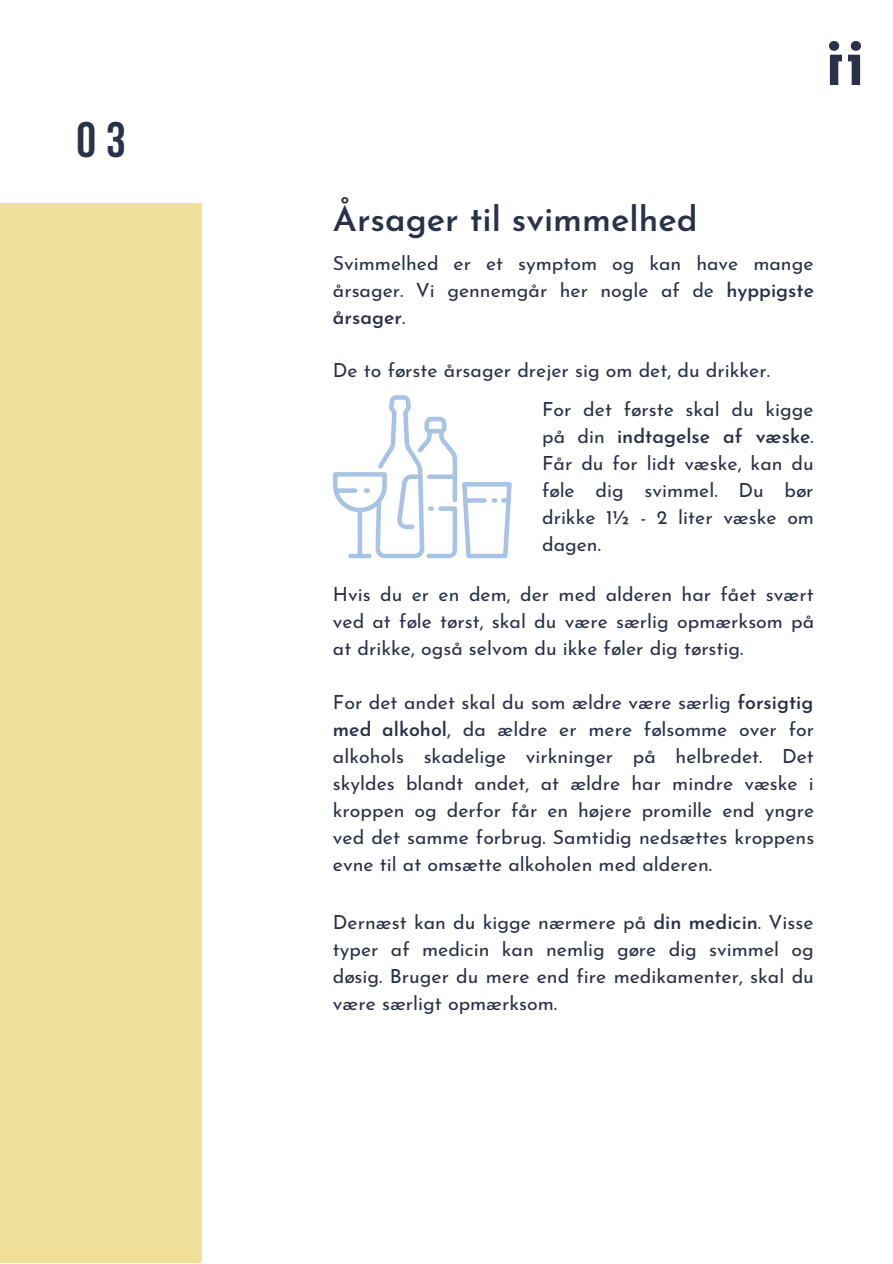
<style>
.page{position:relative;width:893px;height:1264px;background:#fff}
.page>*{position:absolute;margin:0;border:0;box-sizing:border-box;transform-origin:0 0}
.t1{font:700 49.65px "Bebas Neue";color:#29324a}
.t2{font:600 34.5px "Josefin Sans";color:#29324a}
.t3{font:19.5px/27px "Josefin Sans";color:#29324a;text-align:justify}
.s1{font-weight:600}
</style>
<div class="page">
<div style="left:0;top:203px;width:201px;height:1059px;background:#f0e099"></div>
<img style="left:829px;top:41px;width:31px;height:43px">
<svg style="left:333px;top:395px;width:178px;height:163px"></svg>
<h1 class="t1" style="left:76px;top:120px;width:51px">03</h1>
<h1 class="t2" style="left:333px;top:205px;width:366px">Årsager til svimmelhed</h1>
<p class="t3" style="left:333px;top:251px;width:482px">Svimmelhed er et symptom og kan have mange årsager. Vi gennemgår her nogle af de <span class="s1">hyppigste årsager</span>.</p>
<p class="t3" style="left:333px;top:359px;width:438px">De to første årsager drejer sig om det, du drikker.</p>
<p class="t3" style="left:542px;top:397px;width:273px">For det første skal du kigge på din <span class="s1">indtagelse af væske</span>.<br>Får du for lidt væske, kan du føle dig svimmel. Du bør drikke 1½ - 2 liter væske om dagen.</p>
<p class="t3" style="left:333px;top:582px;width:483px">Hvis du er en dem, der med alderen har fået svært ved at føle tørst, skal du være særlig opmærksom på at drikke, også selvom du ikke føler dig tørstig.</p>
<p class="t3" style="left:333px;top:690px;width:483px">For det andet skal du som ældre være særlig <span class="s1">forsigtig med alkohol</span>, da ældre er mere følsomme over for alkohols skadelige virkninger på helbredet. Det skyldes blandt andet, at ældre har mindre væske i kroppen og derfor får en højere promille end yngre ved det samme forbrug. Samtidig nedsættes kroppens evne til at omsætte alkoholen med alderen.</p>
<p class="t3" style="left:333px;top:911px;width:482px">Dernæst kan du kigge nærmere på <span class="s1">din medicin</span>. Visse typer af medicin kan nemlig gøre dig svimmel og døsig. Bruger du mere end fire medikamenter, skal du være særligt opmærksom.</p>
</div>
